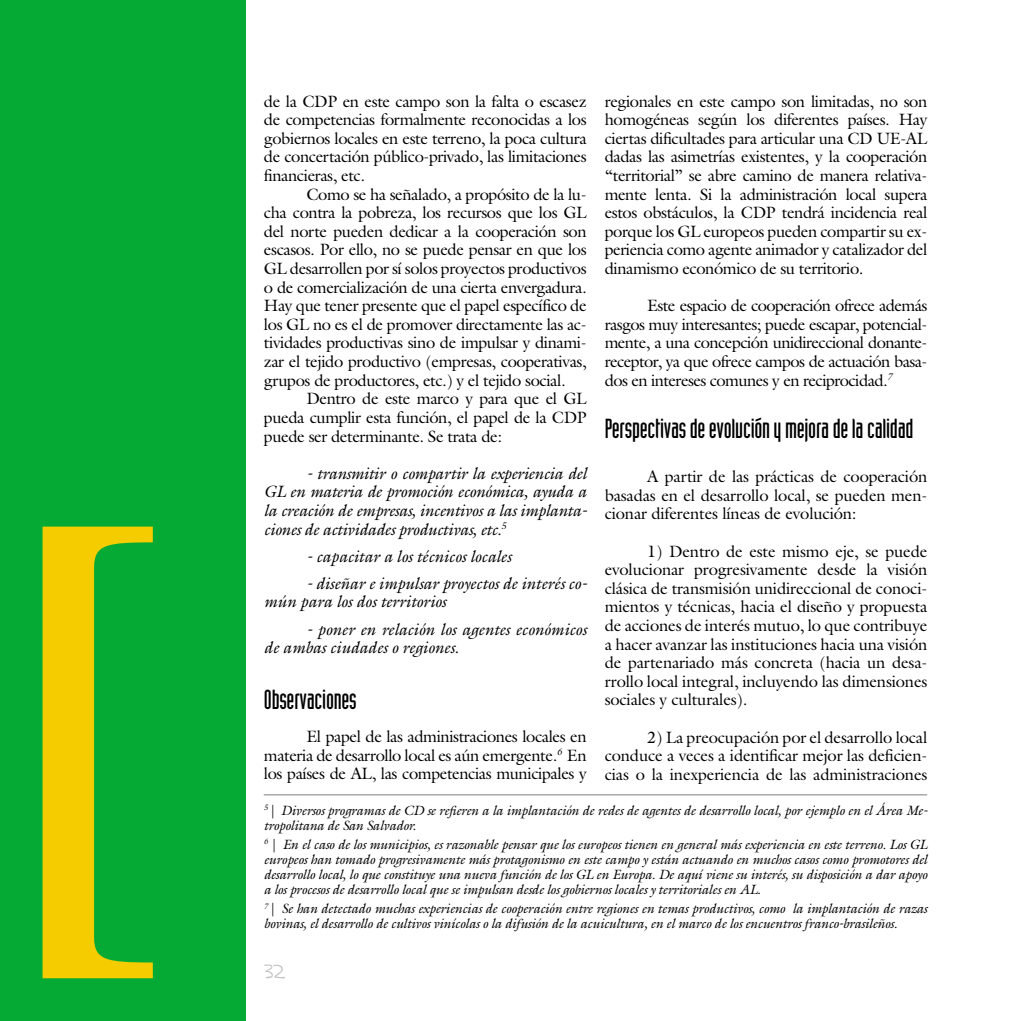
<style>
.page{position:relative;width:1021px;height:1021px;background:#fff}
.page>*{position:absolute;margin:0;border:0;box-sizing:border-box;transform-origin:0 0}
.t1{font:600 525px "Times";color:#f5cc00}
.t2{font:27px "Industria Solid";letter-spacing:-.01em;color:#000}
.t3{font:16.5px/18.6px "Galliard";letter-spacing:-.025em;color:#000;text-align:justify}
.t4{font:italic 16.5px/18.6px "Galliard";letter-spacing:-.01em;color:#000}
.t5{font:16.5px "Montevideo JTG";color:#c1c1c1}
.t6{font:italic 13.5px/15px "Galliard";letter-spacing:-.02em;color:#000}
</style>
<div class="page">
<div style="left:0;top:0;width:246px;height:1020px;background:#04aa34"></div>
<hr style="left:264px;top:794px;width:663px;height:1px;background:#7d7d7d">
<h1 class="t1" style="left:3px;top:393px;width:176px">[</h1>
<p class="t3" style="left:264px;top:91px;width:324px">de la CDP en este campo son la falta o escasez de competencias formalmente reconocidas a los gobiernos locales en este terreno, la poca cultura de concertación público-privado, las limitaciones financieras, etc.</p>
<p class="t3" style="left:264px;top:184px;width:324px;text-indent:43px">Como se ha señalado, a propósito de la lu&shy;cha contra la pobreza, los recursos que los GL del norte pueden dedicar a la cooperación son escasos. Por ello, no se puede pensar en que los GL desarrollen por sí solos proyectos productivos o de comercialización de una cierta envergadura.<br>Hay que tener presente que el papel específico de los GL no es el de promover directamente las ac&shy;tividades productivas sino de impulsar y dinami&shy;zar el tejido productivo (empresas, cooperativas, grupos de productores, etc.) y el tejido social.</p>
<p class="t3" style="left:264px;top:389px;width:324px;text-indent:43px">Dentro de este marco y para que el GL pueda cumplir esta función, el papel de la CDP puede ser determinante. Se trata de:</p>
<p class="t4" style="left:264px;top:463px;width:325px;text-align:justify;text-indent:43px">- transmitir o compartir la experiencia del GL en materia de promoción económica, ayuda a la creación de empresas, incentivos a las implanta&shy;ciones de actividades productivas, etc.<sup>5</sup></p>
<p class="t4" style="left:306px;top:546px;width:206px">- capacitar a los técnicos locales</p>
<p class="t4" style="left:264px;top:573px;width:325px;text-indent:43px">- diseñar e impulsar proyectos de interés co&shy;mún para los dos territorios</p>
<p class="t4" style="left:264px;top:619px;width:324px;text-indent:43px">- poner en relación los agentes económicos de ambas ciudades o regiones.</p>
<h2 class="t2" style="left:264px;top:684px;width:94px">Observaciones</h2>
<p class="t3" style="left:264px;top:727px;width:324px;text-indent:43px">El papel de las administraciones locales en materia de desarrollo local es aún emergente.<sup>6</sup> En los países de AL, las competencias municipales y</p>
<p class="t6" style="left:264px;top:802px;width:665px"><sup>5</sup> | Diversos programas de CD se refieren a la implantación de redes de agentes de desarrollo local, por ejemplo en el Área Me&shy;tropolitana de San Salvador.</p>
<p class="t6" style="left:264px;top:836px;width:665px;text-align:justify"><sup>6</sup> | En el caso de los municipios, es razonable pensar que los europeos tienen en general más experiencia en este terreno. Los GL europeos han tomado progresivamente más protagonismo en este campo y están actuando en muchos casos como promotores del desarrollo local, lo que constituye una nueva función de los GL en Europa. De aquí viene su interés, su disposición a dar apoyo a los procesos de desarrollo local que se impulsan desde los gobiernos locales y territoriales en AL.</p>
<p class="t6" style="left:264px;top:901px;width:665px"><sup>7</sup> | Se han detectado muchas experiencias de cooperación entre regiones en temas productivos, como la implantación de razas bovinas, el desarrollo de cultivos vinícolas o la difusión de la acuicultura, en el marco de los encuentros franco-brasileños.</p>
<p class="t3" style="left:604px;top:91px;width:324px">regionales en este campo son limitadas, no son homogéneas según los diferentes países. Hay ciertas dificultades para articular una CD UE-AL dadas las asimetrías existentes, y la cooperación “territorial” se abre camino de manera relativa&shy;mente lenta. Si la administración local supera estos obstáculos, la CDP tendrá incidencia real porque los GL europeos pueden compartir su ex&shy;periencia como agente animador y catalizador del dinamismo económico de su territorio.</p>
<p class="t3" style="left:604px;top:296px;width:324px;text-indent:43px">Este espacio de cooperación ofrece además rasgos muy interesantes; puede escapar, potencial&shy;mente, a una concepción unidireccional donante&shy;receptor, ya que ofrece campos de actuación basa&shy;dos en intereses comunes y en reciprocidad.<sup>7</sup></p>
<h2 class="t2" style="left:604px;top:413px;width:310px">Perspectivas de evolución y mejora de la calidad</h2>
<p class="t3" style="left:604px;top:467px;width:324px;text-indent:43px">A partir de las prácticas de cooperación basadas en el desarrollo local, se pueden men&shy;cionar diferentes líneas de evolución:</p>
<p class="t3" style="left:604px;top:541px;width:324px;text-indent:43px">1) Dentro de este mismo eje, se puede evolucionar progresivamente desde la visión clásica de transmisión unidireccional de conoci&shy;mientos y técnicas, hacia el diseño y propuesta de acciones de interés mutuo, lo que contribuye a hacer avanzar las instituciones hacia una visión de partenariado más concreta (hacia un desa&shy;rrollo local integral, incluyendo las dimensiones sociales y culturales).</p>
<p class="t3" style="left:604px;top:727px;width:324px;text-indent:43px">2) La preocupación por el desarrollo local conduce a veces a identificar mejor las deficien&shy;cias o la inexperiencia de las administraciones</p>
<p class="t5" style="left:264px;top:958px;width:23px">32</p>
</div>
